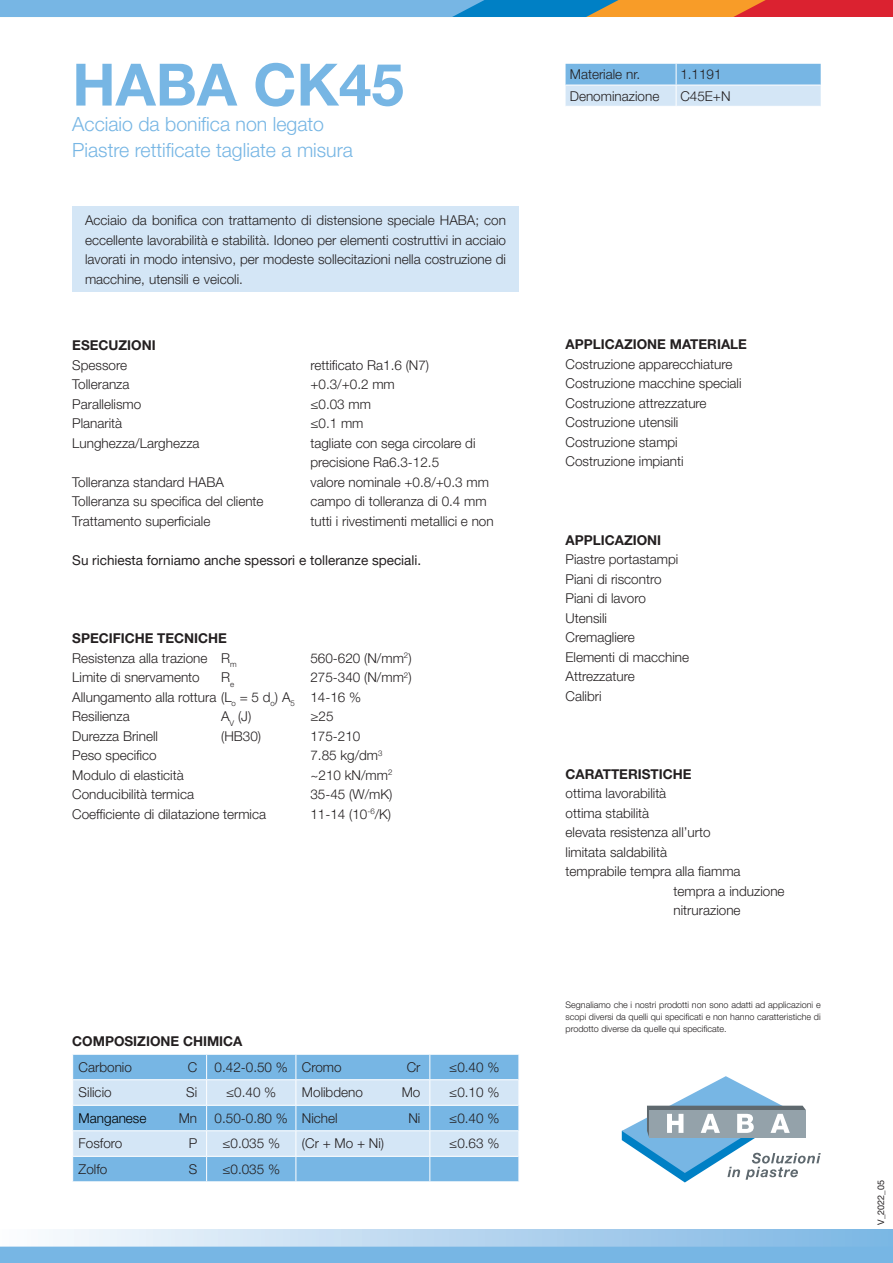
<style>
.page{position:relative;width:893px;height:1263px;background:#fff}
.page>*{position:absolute;margin:0;border:0;box-sizing:border-box;transform-origin:0 0}
.t1{font:700 58.5px "Helvetica Neue LT Pro";color:#77b6e4}
.t2{font:300 19.5px "Helvetica Neue LT Pro";color:#77b6e4}
.t3{font:300 13.5px/19.5px "Helvetica Neue LT Pro";color:#231f20;text-align:justify}
.t4{font:700 13.5px "Helvetica Neue LT Pro";color:#231f20}
.t5{font:13.5px "Helvetica Neue LT Pro";color:#231f20}
.t6{font:300 13.5px "Helvetica Neue LT Pro";color:#000}
.t7{font:300 9px/12px "Helvetica Neue LT Pro";color:#231f20;text-align:justify}
.t8{font:9px "Helvetica Neue LT Pro";color:#231f20}
</style>
<div class="page">
<div style="left:0;top:1229px;width:893px;height:34px;background:linear-gradient(to right,#fbfbfd,#7ab5e3)"></div>
<div style="left:0;top:1246px;width:893px;height:17px;background:#77b6e4"></div>
<div style="left:0;top:0;width:893px;height:17px;background:#db2230"></div>
<svg style="left:0;top:0;width:766px;height:17px;background:#7da4b6"></svg>
<div style="left:72px;top:207px;width:447px;height:85px;background:#d4e6f6"></div>
<svg style="left:566px;top:64px;width:255px;height:42px;background:#a8cfed"></svg>
<svg style="left:72px;top:1054px;width:447px;height:127px;background:#a1cbec"></svg>
<svg style="left:622px;top:1076px;width:199px;height:106px"></svg>
<p class="t1" style="left:72px;top:49px;width:333px">HABA CK45</p>
<p class="t2" style="left:72px;top:112px;width:253px">Acciaio da bonifica non legato</p>
<p class="t2" style="left:72px;top:138px;width:282px">Piastre rettificate tagliate a misura</p>
<p class="t3" style="left:85px;top:210px;width:422px">Acciaio da bonifica con trattamento di distensione speciale HABA; con eccellente lavorabilità e stabilità. Idoneo per elementi costruttivi in acciaio lavorati in modo intensivo, per modeste sollecitazioni nella costruzione di macchine, utensili e veicoli.</p>
<p class="t4" style="left:72px;top:337px;width:85px">ESECUZIONI</p>
<p class="t3" style="left:72px;top:355px;width:56px">Spessore</p>
<p class="t3" style="left:310px;top:355px;width:120px">rettificato Ra1.6 (N7)</p>
<p class="t3" style="left:72px;top:375px;width:59px">Tolleranza</p>
<p class="t3" style="left:310px;top:375px;width:86px">+0.3/+0.2 mm</p>
<p class="t3" style="left:72px;top:394px;width:71px">Parallelismo</p>
<p class="t3" style="left:310px;top:394px;width:62px">≤0.03 mm</p>
<p class="t3" style="left:72px;top:414px;width:52px">Planarità</p>
<p class="t3" style="left:310px;top:414px;width:55px">≤0.1 mm</p>
<p class="t3" style="left:72px;top:433px;width:129px">Lunghezza/Larghezza</p>
<p class="t3" style="left:310px;top:433px;width:167px">tagliate con sega circolare di</p>
<p class="t3" style="left:310px;top:453px;width:130px">precisione Ra6.3-12.5</p>
<p class="t3" style="left:72px;top:472px;width:153px">Tolleranza standard HABA</p>
<p class="t3" style="left:310px;top:472px;width:180px">valore nominale +0.8/+0.3 mm</p>
<p class="t3" style="left:72px;top:492px;width:193px">Tolleranza su specifica del cliente</p>
<p class="t3" style="left:310px;top:492px;width:178px">campo di tolleranza di 0.4 mm</p>
<p class="t3" style="left:72px;top:511px;width:140px">Trattamento superficiale</p>
<p class="t3" style="left:310px;top:511px;width:185px">tutti i rivestimenti metallici e non</p>
<p class="t5" style="left:72px;top:552px;width:351px">Su richiesta forniamo anche spessori e tolleranze speciali.</p>
<p class="t4" style="left:72px;top:630px;width:156px">SPECIFICHE TECNICHE</p>
<p class="t3" style="left:72px;top:648px;width:166px">Resistenza alla trazione R<sub>m</sub></p>
<p class="t3" style="left:310px;top:648px;width:103px">560-620 (N/mm<sup>2</sup>)</p>
<p class="t3" style="left:72px;top:667px;width:129px">Limite di snervamento</p>
<p class="t3" style="left:221px;top:667px;width:15px">R<sub>e</sub></p>
<p class="t3" style="left:310px;top:667px;width:103px">275-340 (N/mm<sup>2</sup>)</p>
<p class="t3" style="left:72px;top:687px;width:290px">Allungamento alla rottura (L<sub>o</sub> = 5 d<sub>o</sub>) A<sub>5</sub> 14-16 %</p>
<p class="t3" style="left:72px;top:706px;width:59px">Resilienza</p>
<p class="t3" style="left:221px;top:706px;width:32px">A<sub>V</sub> (J)</p>
<p class="t3" style="left:310px;top:706px;width:25px">≥25</p>
<p class="t3" style="left:72px;top:726px;width:87px">Durezza Brinell</p>
<p class="t3" style="left:221px;top:726px;width:42px">(HB30)</p>
<p class="t3" style="left:310px;top:726px;width:52px">175-210</p>
<p class="t3" style="left:72px;top:745px;width:86px">Peso specifico</p>
<p class="t3" style="left:310px;top:745px;width:74px">7.85 kg/dm<sup>3</sup></p>
<p class="t3" style="left:72px;top:765px;width:113px">Modulo di elasticità</p>
<p class="t3" style="left:310px;top:765px;width:83px">~210 kN/mm<sup>2</sup></p>
<p class="t3" style="left:72px;top:784px;width:123px">Conducibilità termica</p>
<p class="t3" style="left:310px;top:784px;width:84px">35-45 (W/mK)</p>
<p class="t3" style="left:72px;top:804px;width:195px">Coefficiente di dilatazione termica</p>
<p class="t3" style="left:310px;top:804px;width:82px">11-14 (10<sup>-6</sup>/K)</p>
<p class="t4" style="left:72px;top:1033px;width:172px">COMPOSIZIONE CHIMICA</p>
<p class="t3" style="left:79px;top:1057px;width:55px">Carbonio</p>
<p class="t3" style="left:188px;top:1057px;width:11px">C</p>
<p class="t3" style="left:215px;top:1057px;width:75px">0.42-0.50 %</p>
<p class="t3" style="left:302px;top:1057px;width:41px">Cromo</p>
<p class="t3" style="left:407px;top:1057px;width:15px">Cr</p>
<p class="t3" style="left:449px;top:1057px;width:52px">≤0.40 %</p>
<p class="t3" style="left:79px;top:1082px;width:35px">Silicio</p>
<p class="t3" style="left:186px;top:1082px;width:13px">Si</p>
<p class="t3" style="left:226px;top:1082px;width:52px">≤0.40 %</p>
<p class="t3" style="left:302px;top:1082px;width:63px">Molibdeno</p>
<p class="t3" style="left:402px;top:1082px;width:20px">Mo</p>
<p class="t3" style="left:449px;top:1082px;width:52px">≤0.10 %</p>
<p class="t6" style="left:79px;top:1110px;width:69px">Manganese</p>
<p class="t3" style="left:179px;top:1108px;width:20px">Mn</p>
<p class="t3" style="left:215px;top:1108px;width:75px">0.50-0.80 %</p>
<p class="t3" style="left:302px;top:1108px;width:37px">Nichel</p>
<p class="t3" style="left:408px;top:1108px;width:14px">Ni</p>
<p class="t3" style="left:449px;top:1108px;width:52px">≤0.40 %</p>
<p class="t3" style="left:79px;top:1133px;width:45px">Fosforo</p>
<p class="t3" style="left:189px;top:1133px;width:10px">P</p>
<p class="t3" style="left:222px;top:1133px;width:59px">≤0.035 %</p>
<p class="t3" style="left:302px;top:1133px;width:84px">(Cr + Mo + Ni)</p>
<p class="t3" style="left:449px;top:1133px;width:52px">≤0.63 %</p>
<p class="t3" style="left:79px;top:1159px;width:30px">Zolfo</p>
<p class="t3" style="left:189px;top:1159px;width:10px">S</p>
<p class="t3" style="left:222px;top:1159px;width:59px">≤0.035 %</p>
<p class="t3" style="left:570px;top:64px;width:72px">Materiale nr.</p>
<p class="t3" style="left:680px;top:64px;width:43px">1.1191</p>
<p class="t3" style="left:570px;top:86px;width:91px">Denominazione</p>
<p class="t3" style="left:680px;top:86px;width:52px">C45E+N</p>
<p class="t4" style="left:566px;top:336px;width:183px">APPLICAZIONE MATERIALE</p>
<p class="t3" style="left:566px;top:354px;width:168px">Costruzione apparecchiature</p>
<p class="t3" style="left:566px;top:374px;width:178px">Costruzione macchine speciali</p>
<p class="t3" style="left:566px;top:393px;width:143px">Costruzione attrezzature</p>
<p class="t3" style="left:566px;top:413px;width:114px">Costruzione utensili</p>
<p class="t3" style="left:566px;top:432px;width:114px">Costruzione stampi</p>
<p class="t3" style="left:566px;top:452px;width:120px">Costruzione impianti</p>
<p class="t4" style="left:566px;top:531px;width:97px">APPLICAZIONI</p>
<p class="t3" style="left:566px;top:549px;width:114px">Piastre portastampi</p>
<p class="t3" style="left:566px;top:569px;width:98px">Piani di riscontro</p>
<p class="t3" style="left:566px;top:588px;width:82px">Piani di lavoro</p>
<p class="t3" style="left:566px;top:608px;width:43px">Utensili</p>
<p class="t3" style="left:566px;top:627px;width:71px">Cremagliere</p>
<p class="t3" style="left:566px;top:647px;width:125px">Elementi di macchine</p>
<p class="t3" style="left:566px;top:666px;width:71px">Attrezzature</p>
<p class="t3" style="left:566px;top:686px;width:38px">Calibri</p>
<p class="t4" style="left:566px;top:765px;width:127px">CARATTERISTICHE</p>
<p class="t3" style="left:566px;top:783px;width:102px">ottima lavorabilità</p>
<p class="t3" style="left:566px;top:803px;width:85px">ottima stabilità</p>
<p class="t3" style="left:566px;top:822px;width:147px">elevata resistenza all’urto</p>
<p class="t3" style="left:566px;top:842px;width:103px">limitata saldabilità</p>
<p class="t3" style="left:566px;top:861px;width:177px">temprabile tempra alla fiamma</p>
<p class="t3" style="left:674px;top:881px;width:113px">tempra a induzione</p>
<p class="t3" style="left:674px;top:900px;width:69px">nitrurazione</p>
<p class="t7" style="left:566px;top:998px;width:257px">Segnaliamo che i nostri prodotti non sono adatti ad applicazioni e scopi diversi da quelli qui specificati e non hanno caratteristiche di prodotto diverse da quelle qui specificate.</p>
<p class="t8" style="left:875px;top:1224px;width:46px;rotate:-90deg">V_2022_05</p>
</div>
